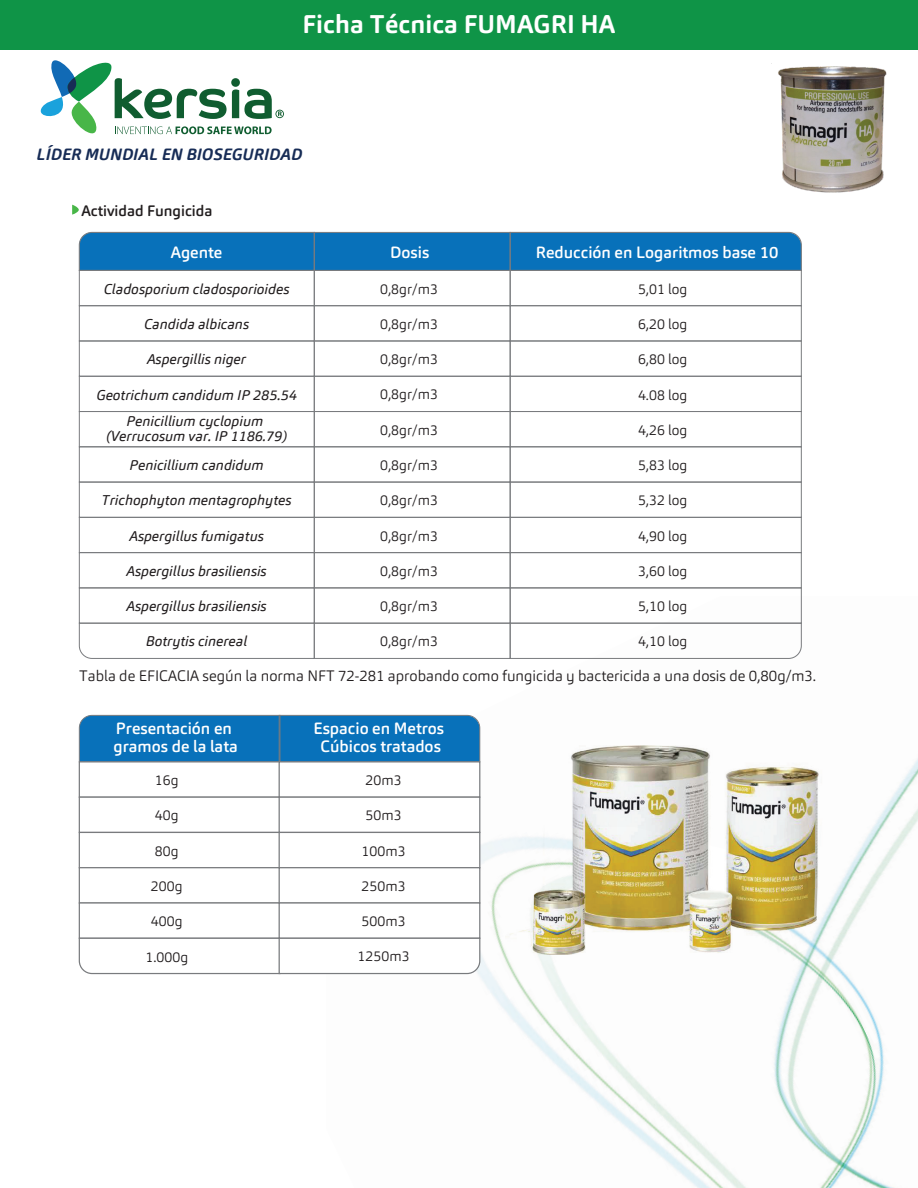
<style>
.page{position:relative;width:918px;height:1188px;background:#fff}
.page>*{position:absolute;margin:0;border:0;box-sizing:border-box;transform-origin:0 0}
.t1{font:700 25.35px "Carnas";letter-spacing:.005em;color:#fff}
.t2{font:500 16.2px/17.7px "Carnas";color:#fff;text-align:center}
.t3{font:italic 700 16.2px "Carnas W03";letter-spacing:.005em;color:#172c56}
.t4{font:300 15px "Carnas";color:#211d1e}
.t5{font:500 15px "Carnas";color:#211d1e}
.t6{font:italic 14.1px/14.9px "Carnas W03";letter-spacing:.005em;color:#211d1e;text-align:center}
.t7{font:300 14.1px "Carnas";letter-spacing:.005em;color:#211d1e}
</style>
<div class="page">
<img style="left:479px;top:758px;width:439px;height:430px">
<svg style="left:72px;top:205px;width:7px;height:10px"></svg>
<div style="left:78px;top:714px;width:403px;height:50px;background:#0871ba"></div>
<div style="left:79px;top:761px;width:202px;height:37px;background:#fff;border:1px solid #797b7e"></div>
<div style="left:79px;top:797px;width:202px;height:36px;background:#fff;border:1px solid #797b7e"></div>
<div style="left:79px;top:832px;width:202px;height:36px;background:#fff;border:1px solid #797b7e"></div>
<div style="left:79px;top:867px;width:202px;height:37px;background:#fff;border:1px solid #797b7e"></div>
<div style="left:79px;top:902px;width:202px;height:37px;background:#fff;border:1px solid #797b7e"></div>
<div style="left:279px;top:761px;width:201px;height:37px;background:#fff;border:1px solid #797b7e"></div>
<div style="left:279px;top:797px;width:201px;height:36px;background:#fff;border:1px solid #797b7e"></div>
<div style="left:279px;top:832px;width:201px;height:36px;background:#fff;border:1px solid #797b7e"></div>
<div style="left:279px;top:867px;width:201px;height:37px;background:#fff;border:1px solid #797b7e"></div>
<div style="left:279px;top:902px;width:201px;height:37px;background:#fff;border:1px solid #797b7e"></div>
<svg style="left:78px;top:937px;width:403px;height:38px"></svg>
<div style="left:0;top:0;width:918px;height:49px;background:#0f9447"></div>
<svg style="left:40px;top:60px;width:244px;height:75px"></svg>
<img style="left:771px;top:63px;width:116px;height:130px">
<svg style="left:78px;top:231px;width:724px;height:41px;background:#1275b9"></svg>
<div style="left:79px;top:270px;width:236px;height:36px;border:1px solid #797b7e"></div>
<div style="left:314px;top:270px;width:197px;height:36px;border:1px solid #797b7e"></div>
<div style="left:510px;top:270px;width:292px;height:36px;border:1px solid #797b7e"></div>
<div style="left:79px;top:305px;width:236px;height:36px;border:1px solid #797b7e"></div>
<div style="left:314px;top:305px;width:197px;height:36px;border:1px solid #797b7e"></div>
<div style="left:510px;top:305px;width:292px;height:36px;border:1px solid #797b7e"></div>
<div style="left:79px;top:340px;width:236px;height:37px;border:1px solid #797b7e"></div>
<div style="left:314px;top:340px;width:197px;height:37px;border:1px solid #797b7e"></div>
<div style="left:510px;top:340px;width:292px;height:37px;border:1px solid #797b7e"></div>
<div style="left:79px;top:376px;width:236px;height:36px;border:1px solid #797b7e"></div>
<div style="left:314px;top:376px;width:197px;height:36px;border:1px solid #797b7e"></div>
<div style="left:510px;top:376px;width:292px;height:36px;border:1px solid #797b7e"></div>
<div style="left:79px;top:411px;width:236px;height:36px;border:1px solid #797b7e"></div>
<div style="left:314px;top:411px;width:197px;height:36px;border:1px solid #797b7e"></div>
<div style="left:510px;top:411px;width:292px;height:36px;border:1px solid #797b7e"></div>
<div style="left:79px;top:446px;width:236px;height:37px;border:1px solid #797b7e"></div>
<div style="left:314px;top:446px;width:197px;height:37px;border:1px solid #797b7e"></div>
<div style="left:510px;top:446px;width:292px;height:37px;border:1px solid #797b7e"></div>
<div style="left:79px;top:482px;width:236px;height:36px;border:1px solid #797b7e"></div>
<div style="left:314px;top:482px;width:197px;height:36px;border:1px solid #797b7e"></div>
<div style="left:510px;top:482px;width:292px;height:36px;border:1px solid #797b7e"></div>
<div style="left:79px;top:517px;width:236px;height:36px;border:1px solid #797b7e"></div>
<div style="left:314px;top:517px;width:197px;height:36px;border:1px solid #797b7e"></div>
<div style="left:510px;top:517px;width:292px;height:36px;border:1px solid #797b7e"></div>
<div style="left:79px;top:552px;width:236px;height:36px;border:1px solid #797b7e"></div>
<div style="left:314px;top:552px;width:197px;height:36px;border:1px solid #797b7e"></div>
<div style="left:510px;top:552px;width:292px;height:36px;border:1px solid #797b7e"></div>
<div style="left:79px;top:587px;width:236px;height:37px;border:1px solid #797b7e"></div>
<div style="left:314px;top:587px;width:197px;height:37px;border:1px solid #797b7e"></div>
<div style="left:510px;top:587px;width:292px;height:37px;border:1px solid #797b7e"></div>
<svg style="left:78px;top:622px;width:237px;height:37px"></svg>
<div style="left:314px;top:623px;width:197px;height:36px;border:1px solid #797b7e"></div>
<svg style="left:509px;top:622px;width:293px;height:37px"></svg>
<img style="left:506px;top:745px;width:340px;height:210px">
<h1 class="t1" style="left:303px;top:8px;width:314px">Ficha Técnica FUMAGRI HA</h1>
<p class="t3" style="left:37px;top:144px;width:267px">LÍDER MUNDIAL EN BIOSEGURIDAD</p>
<p class="t5" style="left:81px;top:201px;width:133px">Actividad Fungicida</p>
<p class="t2" style="left:171px;top:244px;width:53px">Agente</p>
<p class="t2" style="left:390px;top:244px;width:41px">Dosis</p>
<p class="t2" style="left:536px;top:244px;width:244px">Reducción en Logaritmos base 10</p>
<p class="t7" style="left:638px;top:280px;width:51px">5,01 log</p>
<p class="t6" style="left:144px;top:317px;width:106px">Candida albicans</p>
<p class="t7" style="left:380px;top:315px;width:59px">0,8gr/m3</p>
<p class="t7" style="left:638px;top:315px;width:51px">6,20 log</p>
<p class="t6" style="left:147px;top:352px;width:100px">Aspergillis niger</p>
<p class="t7" style="left:380px;top:350px;width:59px">0,8gr/m3</p>
<p class="t7" style="left:638px;top:350px;width:51px">6,80 log</p>
<p class="t6" style="left:96px;top:387px;width:202px">Geotrichum candidum IP 285.54</p>
<p class="t7" style="left:380px;top:386px;width:59px">0,8gr/m3</p>
<p class="t7" style="left:638px;top:386px;width:51px">4.08 log</p>
<p class="t6" style="left:106px;top:414px;width:182px">Penicillium cyclopium (Verrucosum var. IP 1186.79)</p>
<p class="t7" style="left:380px;top:421px;width:59px">0,8gr/m3</p>
<p class="t7" style="left:638px;top:421px;width:51px">4,26 log</p>
<p class="t6" style="left:129px;top:458px;width:136px">Penicillium candidum</p>
<p class="t7" style="left:380px;top:456px;width:59px">0,8gr/m3</p>
<p class="t7" style="left:638px;top:456px;width:51px">5,83 log</p>
<p class="t6" style="left:102px;top:493px;width:191px">Trichophyton mentagrophytes</p>
<p class="t7" style="left:380px;top:491px;width:59px">0,8gr/m3</p>
<p class="t7" style="left:638px;top:491px;width:51px">5,32 log</p>
<p class="t6" style="left:129px;top:528px;width:136px">Aspergillus fumigatus</p>
<p class="t7" style="left:380px;top:527px;width:59px">0,8gr/m3</p>
<p class="t7" style="left:638px;top:527px;width:51px">4,90 log</p>
<p class="t6" style="left:126px;top:563px;width:142px">Aspergillus brasiliensis</p>
<p class="t7" style="left:380px;top:562px;width:59px">0,8gr/m3</p>
<p class="t6" style="left:104px;top:281px;width:187px">Cladosporium cladosporioides</p>
<p class="t7" style="left:380px;top:280px;width:59px">0,8gr/m3</p>
<p class="t7" style="left:638px;top:562px;width:51px">3,60 log</p>
<p class="t6" style="left:126px;top:599px;width:142px">Aspergillus brasiliensis</p>
<p class="t7" style="left:380px;top:597px;width:59px">0,8gr/m3</p>
<p class="t7" style="left:638px;top:597px;width:51px">5,10 log</p>
<p class="t6" style="left:146px;top:634px;width:103px">Botrytis cinereal</p>
<p class="t7" style="left:638px;top:633px;width:51px">4,10 log</p>
<p class="t7" style="left:380px;top:633px;width:59px">0,8gr/m3</p>
<p class="t4" style="left:79px;top:666px;width:738px">Tabla de EFICACIA según la norma NFT 72-281 aprobando como fungicida y bactericida a una dosis de 0,80g/m3.</p>
<p class="t2" style="left:114px;top:720px;width:126px;text-align:left">Presentación en gramos de la lata</p>
<p class="t7" style="left:155px;top:771px;width:25px">16g</p>
<p class="t7" style="left:155px;top:807px;width:25px">40g</p>
<p class="t7" style="left:155px;top:842px;width:25px">80g</p>
<p class="t7" style="left:151px;top:877px;width:33px">200g</p>
<p class="t7" style="left:151px;top:912px;width:33px">400g</p>
<p class="t7" style="left:145px;top:948px;width:44px">1.000g</p>
<p class="t2" style="left:314px;top:720px;width:132px">Espacio en Metros<br>Cúbicos tratados</p>
<p class="t7" style="left:366px;top:771px;width:38px">20m3</p>
<p class="t7" style="left:366px;top:807px;width:38px">50m3</p>
<p class="t7" style="left:362px;top:842px;width:46px">100m3</p>
<p class="t7" style="left:362px;top:877px;width:46px">250m3</p>
<p class="t7" style="left:362px;top:912px;width:46px">500m3</p>
<p class="t7" style="left:358px;top:948px;width:54px">1250m3</p>
</div>
